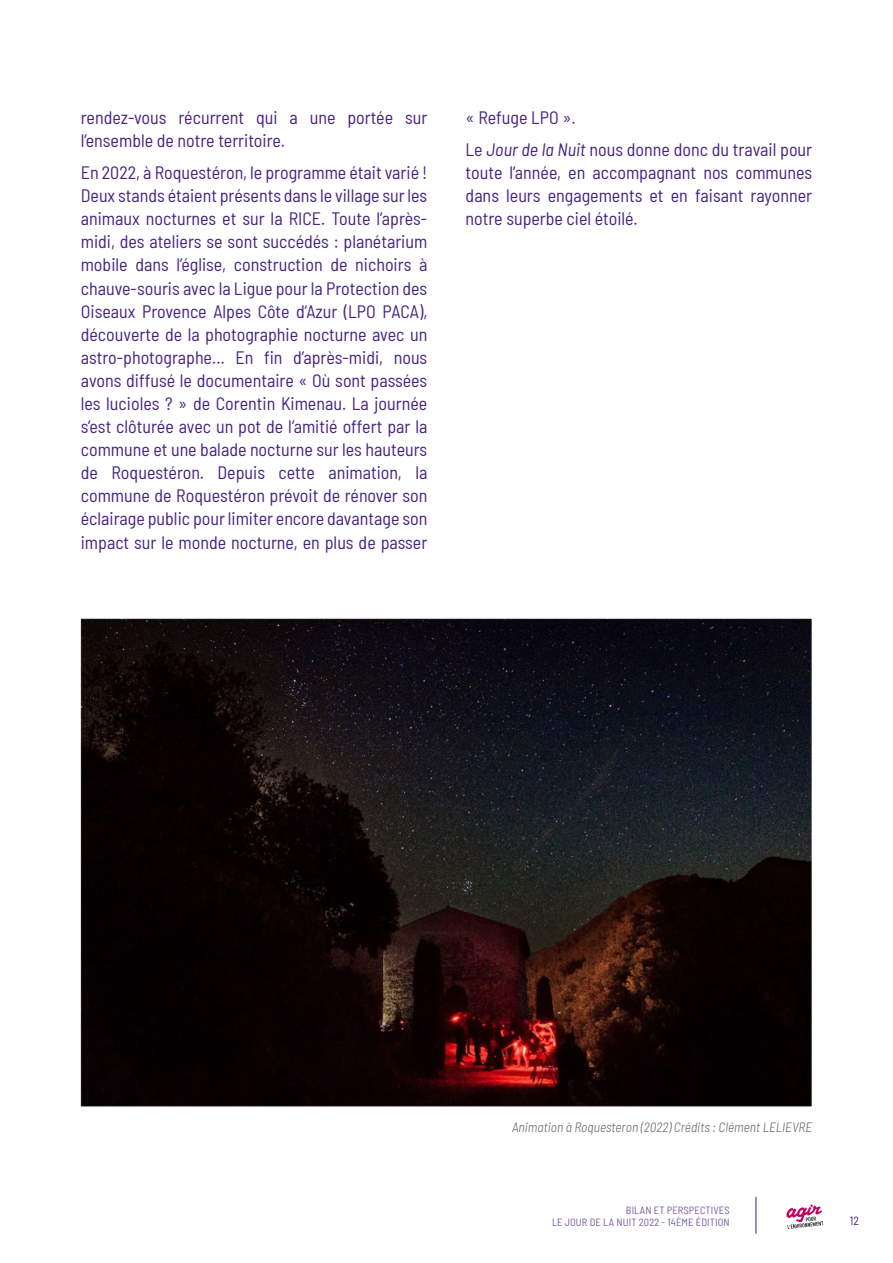
<style>
.page{position:relative;width:893px;height:1263px;background:#fff}
.page>*{position:absolute;margin:0;border:0;box-sizing:border-box;transform-origin:0 0}
.t1{font:semi-condensed 18px/23.1px "Barlow";color:#462282}
.t2{font:italic 300 semi-condensed 13.5px "Barlow";color:#626162}
.t3{font:semi-condensed 12px "Barlow";color:#462282}
.t4{font:semi-condensed 10.5px/12px "Barlow";letter-spacing:.01em;color:#785aa3;text-align:right}
.s1{font-style:italic}
</style>
<div class="page">
<svg style="left:786px;top:1204px;width:37px;height:25px"></svg>
<hr style="left:756px;top:1197px;width:1px;height:37px;background:#462282">
<img style="left:80px;top:619px;width:732px;height:488px">
<p class="t1" style="left:81px;top:105px;width:348px">rendez-vous récurrent qui a une portée sur l’ensemble de notre territoire.</p>
<p class="t1" style="left:81px;top:160px;width:348px;text-align:justify">En 2022, à Roquestéron, le programme était varié !<br>Deux stands étaient présents dans le village sur les animaux nocturnes et sur la RICE. Toute l’après&shy;midi, des ateliers se sont succédés : planétarium mobile dans l’église, construction de nichoirs à chauve-souris avec la Ligue pour la Protection des Oiseaux Provence Alpes Côte d’Azur (LPO PACA), découverte de la photographie nocturne avec un astro-photographe… En fin d’après-midi, nous avons diffusé le documentaire « Où sont passées les lucioles ? » de Corentin Kimenau. La journée s’est clôturée avec un pot de l’amitié offert par la commune et une balade nocturne sur les hauteurs de Roquestéron. Depuis cette animation, la commune de Roquestéron prévoit de rénover son éclairage public pour limiter encore davantage son impact sur le monde nocturne, en plus de passer</p>
<p class="t1" style="left:466px;top:101px;width:348px;line-height:31.7px">« Refuge LPO ».<br>Le <span class="s1">Jour de la Nuit</span> nous donne donc du travail pour</p>
<p class="t1" style="left:466px;top:160px;width:348px;text-align:justify">toute l’année, en accompagnant nos communes dans leurs engagements et en faisant rayonner notre superbe ciel étoilé.</p>
<p class="t2" style="left:512px;top:1118px;width:301px">Animation à Roquesteron (2022) Crédits : Clément LELIEVRE</p>
<p class="t4" style="left:552px;top:1203px;width:179px">BILAN ET PERSPECTIVES<br>LE JOUR DE LA NUIT 2022 - 14ÈME ÉDITION</p>
<p class="t3" style="left:850px;top:1212px;width:11px">12</p>
</div>
